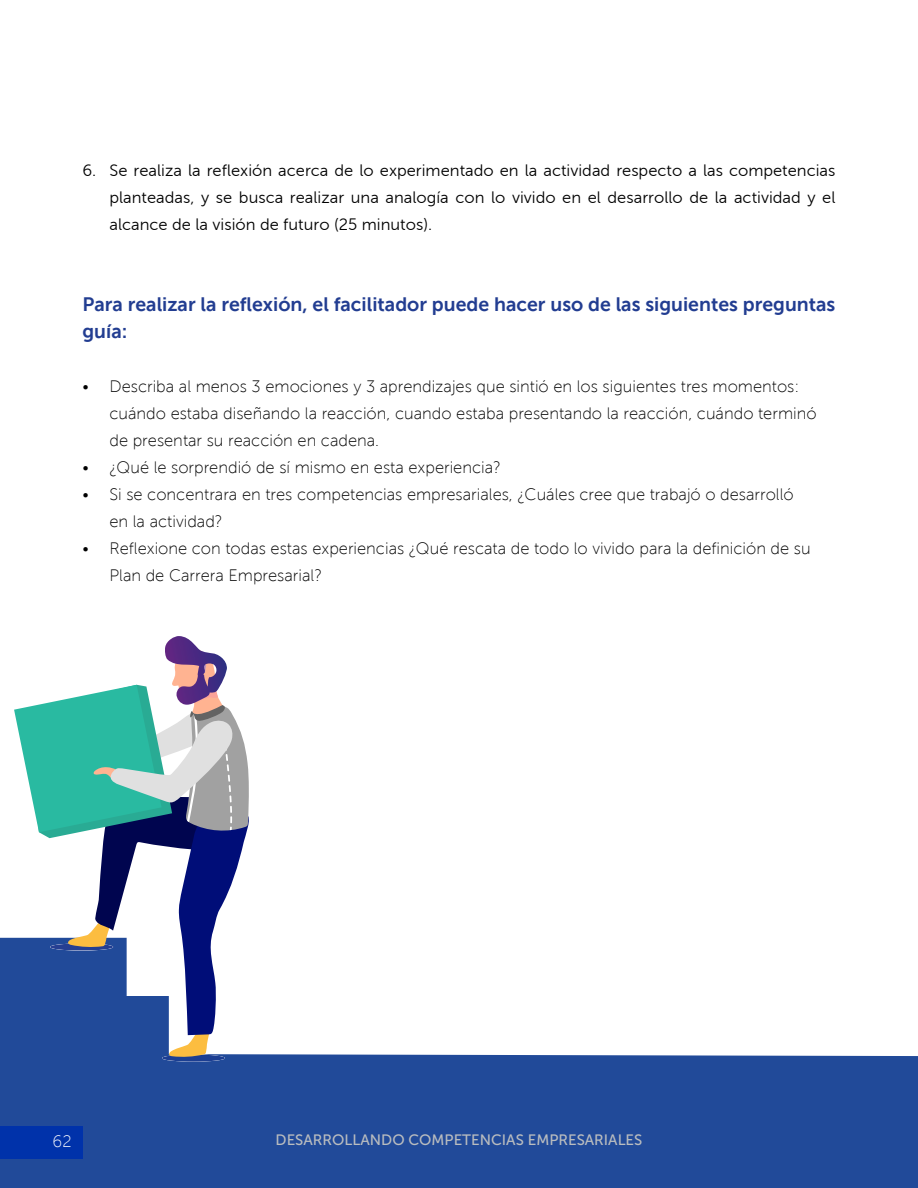
<style>
.page{position:relative;width:918px;height:1188px;background:#fff}
.page>*{position:absolute;margin:0;border:0;box-sizing:border-box;transform-origin:0 0}
.t1{font:19.5px/27px "Museo Sans W01 700";color:#223d91}
.t2{font:16.5px/27px "Museo Sans W01 100";color:#000}
.t3{font:16.5px/27px "Museo Sans 300";color:#000;text-align:justify}
.t4{font:16.5px "Museo Sans W01 100";color:#fff}
.t5{font:15px "Museo Sans 500";color:#babdbf}
</style>
<div class="page">
<svg style="left:0;top:938px;width:918px;height:250px;fill:#214a99"></svg>
<img style="left:162px;top:1057px;width:63px;height:5px">
<svg style="left:14px;top:684px;width:238px;height:373px"></svg>
<img style="left:165px;top:636px;width:62px;height:69px">
<div style="left:0;top:1126px;width:82px;height:33px;background:#0032aa"></div>
<p class="t3" style="left:109px;top:157px;width:728px;text-indent:-27px">6. Se realiza la reflexión acerca de lo experimentado en la actividad respecto a las competencias planteadas, y se busca realizar una analogía con lo vivido en el desarrollo de la actividad y el alcance de la visión de futuro (25 minutos).</p>
<p class="t1" style="left:82px;top:291px;width:754px">Para realizar la reflexión, el facilitador puede hacer uso de las siguientes preguntas guía:</p>
<p class="t2" style="left:109px;top:373px;width:709px;text-indent:-27px">• Describa al menos 3 emociones y 3 aprendizajes que sintió en los siguientes tres momentos: cuándo estaba diseñando la reacción, cuando estaba presentando la reacción, cuándo terminó de presentar su reacción en cadena.</p>
<p class="t2" style="left:82px;top:454px;width:420px">• ¿Qué le sorprendió de sí mismo en esta experiencia?</p>
<p class="t2" style="left:109px;top:481px;width:686px;text-indent:-27px">• Si se concentrara en tres competencias empresariales, ¿Cuáles cree que trabajó o desarrolló en la actividad?</p>
<p class="t2" style="left:109px;top:535px;width:703px;text-indent:-27px">• Reflexione con todas estas experiencias ¿Qué rescata de todo lo vivido para la definición de su<br>Plan de Carrera Empresarial?</p>
<p class="t4" style="left:53px;top:1133px;width:20px">62</p>
<p class="t5" style="left:276px;top:1132px;width:368px">DESARROLLANDO COMPETENCIAS EMPRESARIALES</p>
</div>
